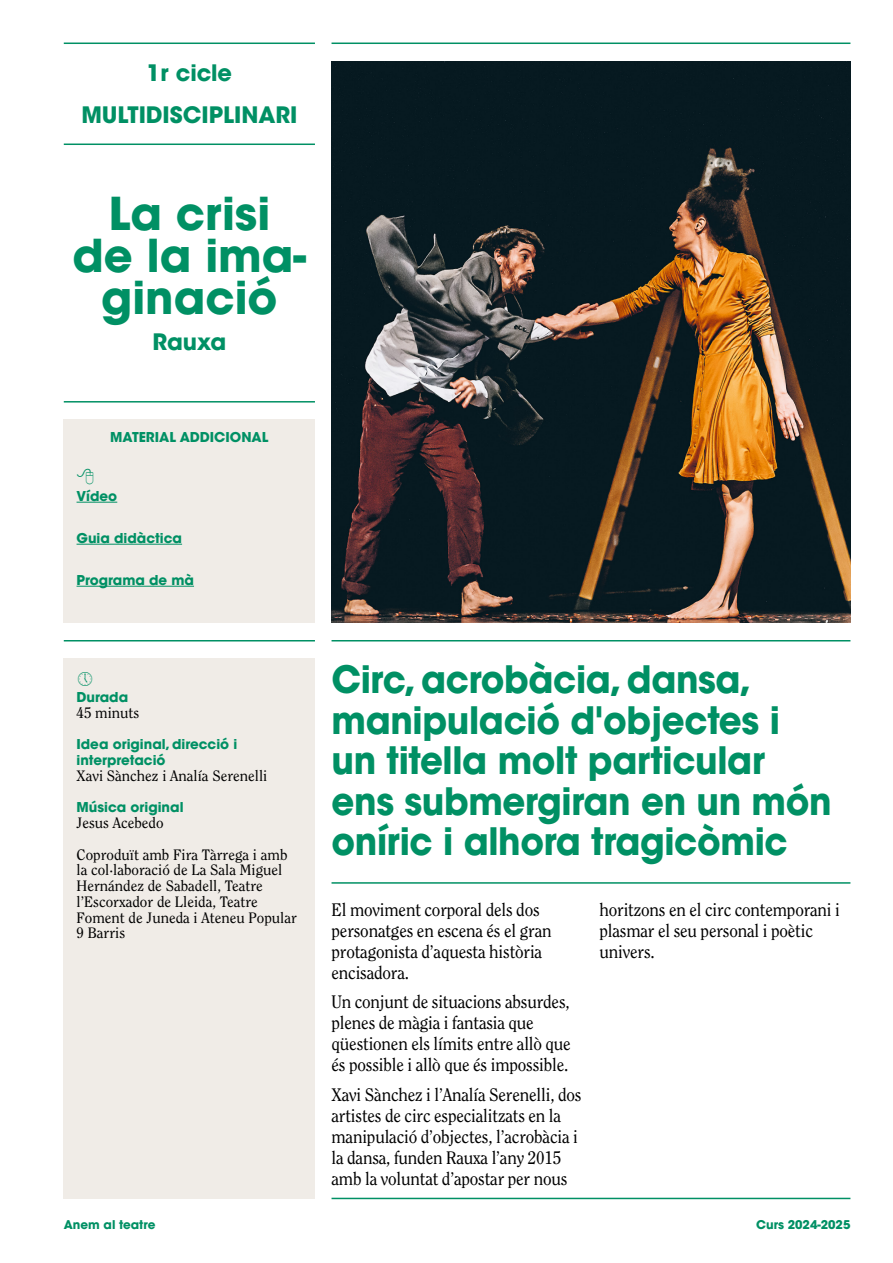
<style>
.page{position:relative;width:893px;height:1263px;background:#fff}
.page>*{position:absolute;margin:0;border:0;box-sizing:border-box;transform-origin:0 0}
.t1{font:700 45px/42px "ITC Avant Garde Std";color:#009064;text-align:center}
.t2{font:700 37.5px/40.5px "ITC Avant Garde Std";letter-spacing:-.01em;color:#009064;scale:.95 1}
.t3{font:700 22.5px/41.5px "ITC Avant Garde Std";color:#009064;text-align:center}
.t4{font:18px/21px "Clearface Std";letter-spacing:-.01em;color:#000;scale:.95 1}
.t5{font:15px/15.8px "Clearface Std";color:#000}
.t6{font:700 13.5px/15.8px "ITC Avant Garde Std";color:#009064}
.t7{font:700 12px "ITC Avant Garde Std";color:#009064}
</style>
<div class="page">
<hr style="left:64px;top:640px;width:251px;height:1px;background:#009064">
<hr style="left:332px;top:640px;width:518px;height:1px;background:#009064">
<img style="left:332px;top:62px;width:518px;height:561px">
<div style="left:64px;top:658px;width:251px;height:541px;background:#f0ece7"></div>
<hr style="left:332px;top:882px;width:518px;height:2px;background:#009064">
<div style="left:64px;top:420px;width:251px;height:203px;background:#f0ece7"></div>
<hr style="left:77px;top:502px;width:40px;height:1px;background:#009064">
<hr style="left:77px;top:544px;width:105px;height:1px;background:#009064">
<hr style="left:77px;top:586px;width:117px;height:1px;background:#009064">
<hr style="left:64px;top:144px;width:251px;height:1px;background:#009064">
<hr style="left:64px;top:401px;width:251px;height:1px;background:#009064">
<hr style="left:332px;top:1198px;width:518px;height:1px;background:#009064">
<hr style="left:332px;top:43px;width:518px;height:1px;background:#009064">
<hr style="left:64px;top:43px;width:251px;height:1px;background:#009064">
<p class="t3" style="left:81px;top:52px;width:218px">1r cicle<br>MULTIDISCIPLINARI</p>
<h1 class="t1" style="left:73px;top:192px;width:235px">La crisi<br>de la ima&shy;ginació</h1>
<p class="t3" style="left:152px;top:320px;width:75px">Rauxa</p>
<p class="t6" style="left:110px;top:429px;width:160px">MATERIAL ADDICIONAL</p>
<p class="t6" style="left:77px;top:488px;width:42px">Vídeo</p>
<p class="t6" style="left:77px;top:530px;width:107px">Guia didàctica</p>
<p class="t6" style="left:77px;top:572px;width:119px">Programa de mà</p>
<p class="t6" style="left:77px;top:689px;width:53px">Durada</p>
<p class="t5" style="left:77px;top:705px;width:64px">45 minuts</p>
<p class="t6" style="left:77px;top:736px;width:162px">Idea original, direcció i interpretació</p>
<p class="t5" style="left:77px;top:768px;width:192px">Xavi Sànchez i Analía Serenelli</p>
<p class="t6" style="left:77px;top:799px;width:108px">Música original</p>
<p class="t5" style="left:77px;top:807px;width:212px;line-height:31.5px">Jesus Acebedo<br>Coproduït amb Fira Tàrrega i amb</p>
<p class="t5" style="left:77px;top:862px;width:222px">la col·laboració de La Sala Miguel<br>Hernández de Sabadell, Teatre l’Escorxador de Lleida, Teatre<br>Foment de Juneda i Ateneu Popular<br>9 Barris</p>
<h2 class="t2" style="left:332px;top:659px;width:528px">Circ, acrobàcia, dansa, manipulació d'objectes i un titella molt particular ens submergiran en un món oníric i alhora tragicòmic</h2>
<p class="t4" style="left:332px;top:899px;width:233px">El moviment corporal dels dos personatges en escena és el gran protagonista d’aquesta història encisadora.</p>
<p class="t4" style="left:332px;top:991px;width:253px">Un conjunt de situacions absurdes, plenes de màgia i fantasia que qüestionen els límits entre allò que és possible i allò que és impossible.</p>
<p class="t4" style="left:332px;top:1084px;width:265px">Xavi Sànchez i l’Analía Serenelli, dos artistes de circ especialitzats en la manipulació d’objectes, l’acrobàcia i la dansa, funden Rauxa l’any 2015 amb la voluntat d’apostar per nous</p>
<p class="t4" style="left:599px;top:899px;width:255px">horitzons en el circ contemporani i plasmar el seu personal i poètic univers.</p>
<p class="t7" style="left:64px;top:1217px;width:93px">Anem al teatre</p>
<p class="t7" style="left:756px;top:1217px;width:96px">Curs 2024-2025</p>
</div>
